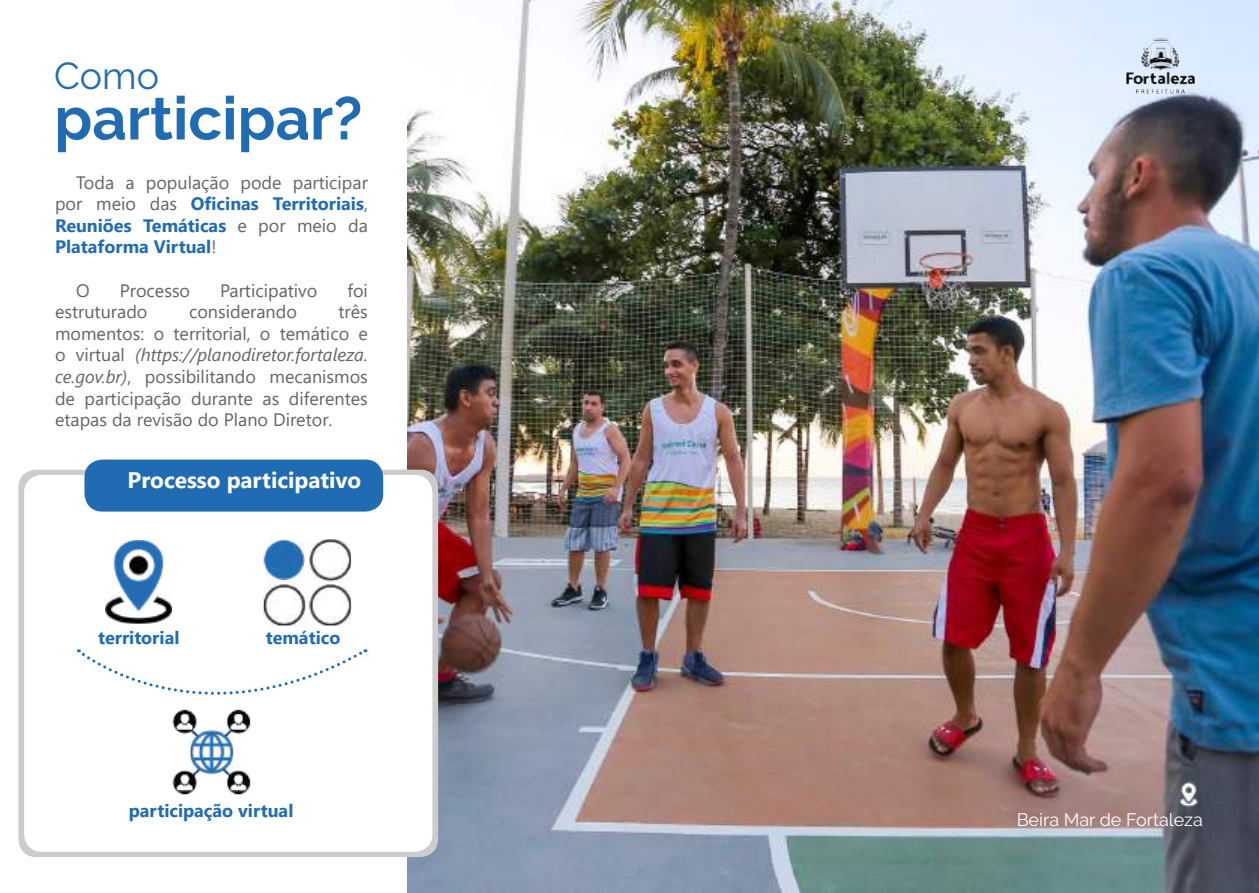
<style>
.page{position:relative;width:1259px;height:893px;background:#fff}
.page>*{position:absolute;margin:0;border:0;box-sizing:border-box;transform-origin:0 0}
.t1{font:700 60px "Raleway";color:#216bb3}
.t2{font:37.5px "Raleway";color:#216bb3}
.t3{font:700 22.5px "Segoe UI";color:#fff}
.t4{font:18px/21.6px "Segoe UI";color:#656365;text-align:justify}
.t5{font:700 18px/21.6px "Segoe UI";color:#216bb3;text-align:justify}
.t6{font:18px "Raleway";color:#fff}
.s1{font-weight:400;color:#656365}
.s2{font-style:italic}
</style>
<div class="page">
<img style="left:408px;top:0;width:850px;height:893px">
<div style="left:18px;top:470px;width:420px;height:387px;background:#ccc;border-radius:18px"></div>
<div style="left:24px;top:475px;width:408px;height:377px;background:#fff;border-radius:18px"></div>
<div style="left:84px;top:460px;width:299px;height:52px;background:#216bb3;border-radius:18px"></div>
<img style="left:105px;top:540px;width:67px;height:84px">
<img style="left:172px;top:734px;width:79px;height:61px">
<img style="left:263px;top:539px;width:89px;height:87px">
<svg style="left:78px;top:649px;width:288px;height:85px"></svg>
<img style="left:1170px;top:781px;width:35px;height:28px">
<img style="left:1116px;top:28px;width:89px;height:79px">
<h2 class="t2" style="left:54px;top:54px;width:106px">Como</h2>
<h1 class="t1" style="left:54px;top:84px;width:310px">participar?</h1>
<p class="t5" style="left:55px;top:170px;width:314px;text-indent:21px"><span class="s1">Toda a população pode participar por meio das</span> Oficinas Territoriais<span class="s1">, </span>Reuniões Temáticas <span class="s1">e por meio da </span>Plataforma Virtual<span class="s1">!</span></p>
<p class="t4" style="left:76px;top:278px;width:15px">O</p>
<p class="t4" style="left:120px;top:278px;width:72px">Processo</p>
<p class="t4" style="left:220px;top:278px;width:99px">Participativo</p>
<p class="t4" style="left:347px;top:278px;width:22px">foi</p>
<p class="t4" style="left:55px;top:299px;width:94px">estruturado</p>
<p class="t4" style="left:189px;top:299px;width:109px">considerando</p>
<p class="t4" style="left:55px;top:299px;width:314px;text-indent:283px">três momentos: o territorial, o temático e o virtual <span class="s2">(https://planodiretor.fortaleza. ce.gov.br)</span>, possibilitando mecanismos de participação durante as diferentes etapas da revisão do Plano Diretor.</p>
<p class="t3" style="left:128px;top:459px;width:235px">Processo participativo</p>
<p class="t5" style="left:98px;top:625px;width:83px">territorial</p>
<p class="t5" style="left:266px;top:625px;width:76px">temático</p>
<p class="t5" style="left:129px;top:798px;width:166px">participação virtual</p>
<p class="t6" style="left:1016px;top:809px;width:188px">Beira Mar de Fortaleza</p>
</div>
